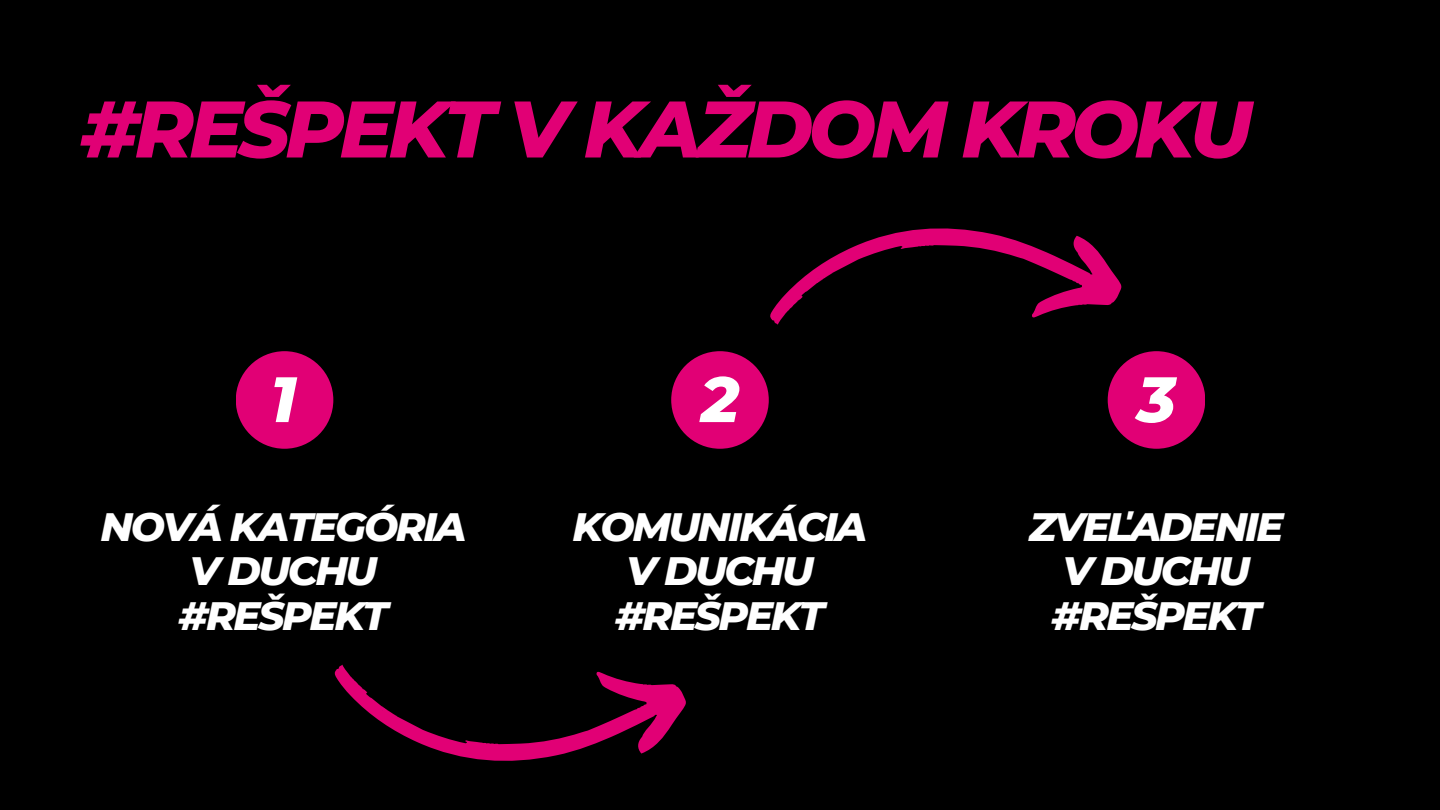
<style>
.page{position:relative;width:1440px;height:810px;background:#000}
.page>*{position:absolute;margin:0;border:0;box-sizing:border-box;transform-origin:0 0}
.t1{font:italic 800 80px "Montserrat";letter-spacing:-.06em;color:#e10075}
.t2{font:italic 800 64px "Montserrat";color:#fff}
.t3{font:italic 800 40.4px/44.2px "Montserrat";letter-spacing:-.06em;color:#fff;text-align:center}
</style>
<div class="page">
<div style="left:236px;top:351px;width:97px;height:98px;background:#e10075;border-radius:50%"></div>
<div style="left:671px;top:351px;width:98px;height:98px;background:#e10075;border-radius:50%"></div>
<div style="left:1108px;top:351px;width:97px;height:98px;background:#e10075;border-radius:50%"></div>
<svg style="left:334px;top:665px;width:352px;height:96px"></svg>
<svg style="left:770px;top:228px;width:352px;height:97px"></svg>
<h1 class="t1" style="left:81px;top:80px;width:1173px">#REŠPEKT V KAŽDOM KROKU</h1>
<h2 class="t2" style="left:270px;top:360px;width:27px">1</h2>
<h2 class="t2" style="left:701px;top:360px;width:40px">2</h2>
<h2 class="t2" style="left:1137px;top:360px;width:40px">3</h2>
<p class="t3" style="left:101px;top:505px;width:367px">NOVÁ KATEGÓRIA<br>V DUCHU #REŠPEKT</p>
<p class="t3" style="left:573px;top:505px;width:296px">KOMUNIKÁCIA<br>V DUCHU #REŠPEKT</p>
<p class="t3" style="left:1029px;top:505px;width:256px">ZVEĽADENIE<br>V DUCHU #REŠPEKT</p>
</div>
